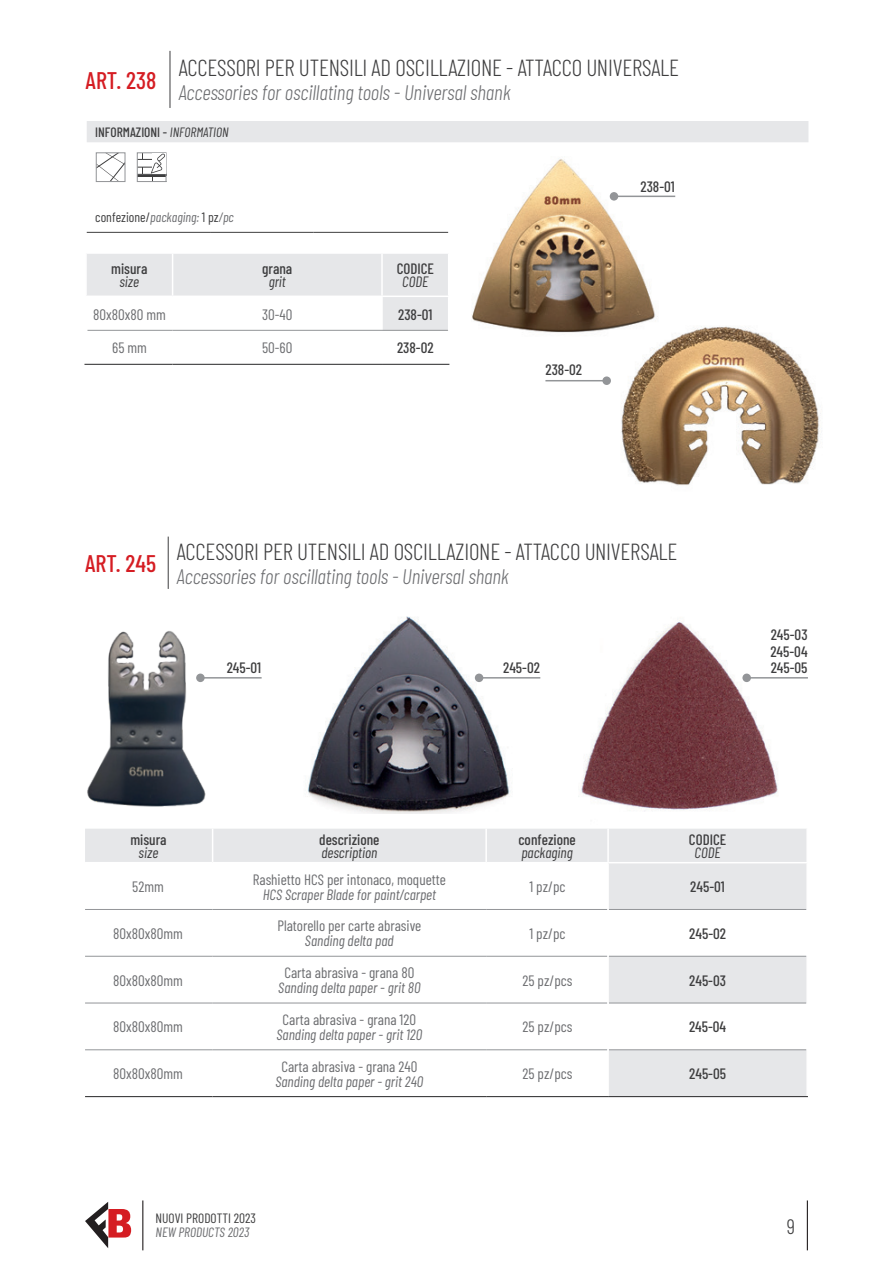
<style>
.page{position:relative;width:893px;height:1263px;background:#fff}
.page>*{position:absolute;margin:0;border:0;box-sizing:border-box;transform-origin:0 0}
.t1{font:500 24px "Barlow Condensed";color:#d51d23}
.t2{font:300 23.25px "Barlow Condensed";letter-spacing:-.01em;color:#3e3e3f}
.t3{font:italic 300 21px "Barlow Condensed";letter-spacing:-.005em;color:#6c6d70}
.t4{font:300 21px "Barlow Condensed";color:#3e3e3f}
.t5{font:15px "Barlow Condensed";color:#6c6d70}
.t6{font:500 15px "Barlow Condensed";color:#3e3e3f}
.t7{font:italic 15px "Barlow Condensed";color:#6c6d70}
.t8{font:italic 15px "Barlow Condensed";color:#3e3e3f}
.t9{font:13.5px "Barlow Condensed";color:#3e3e3f}
.t10{font:500 13.5px "Barlow Condensed";color:#3e3e3f}
.t11{font:italic 13.5px "Barlow Condensed";color:#6c6d70}
.s1{font-weight:400;font-style:italic}
.s2{font-style:italic;color:#6c6d70}
</style>
<div class="page">
<img style="left:307px;top:616px;width:223px;height:198px">
<img style="left:87px;top:631px;width:128px;height:176px">
<img style="left:578px;top:622px;width:203px;height:190px">
<hr style="left:479px;top:677px;width:61px;height:1px;background:#939598">
<div style="left:475px;top:673px;width:8px;height:9px;background:#939598;border-radius:50%"></div>
<hr style="left:200px;top:677px;width:62px;height:1px;background:#939598">
<div style="left:196px;top:673px;width:9px;height:9px;background:#939598;border-radius:50%"></div>
<hr style="left:747px;top:677px;width:61px;height:1px;background:#939598">
<div style="left:742px;top:673px;width:9px;height:9px;background:#939598;border-radius:50%"></div>
<img style="left:621px;top:326px;width:200px;height:160px">
<img style="left:472px;top:159px;width:192px;height:183px">
<hr style="left:614px;top:196px;width:61px;height:1px;background:#939598">
<div style="left:610px;top:192px;width:8px;height:9px;background:#939598;border-radius:50%"></div>
<hr style="left:545px;top:380px;width:62px;height:1px;background:#939598">
<div style="left:602px;top:376px;width:9px;height:9px;background:#939598;border-radius:50%"></div>
<hr style="left:142px;top:1200px;width:1px;height:50px;background:#231f20">
<hr style="left:807px;top:1200px;width:1px;height:50px;background:#231f20">
<svg style="left:85px;top:1202px;width:46px;height:46px"></svg>
<div style="left:87px;top:254px;width:361px;height:42px;background:#e6e7e9"></div>
<div style="left:382px;top:296px;width:67px;height:34px;background:#e6e7e9"></div>
<hr style="left:172px;top:254px;width:1px;height:42px;background:#fff">
<hr style="left:381px;top:254px;width:2px;height:42px;background:#fff">
<hr style="left:381px;top:297px;width:2px;height:33px;background:#fff">
<hr style="left:448px;top:297px;width:1px;height:33px;background:#fff">
<hr style="left:87px;top:330px;width:86px;height:1px;background:#939598">
<hr style="left:173px;top:330px;width:209px;height:1px;background:#939598">
<hr style="left:382px;top:330px;width:66px;height:1px;background:#939598">
<hr style="left:382px;top:296px;width:67px;height:1px;background:#fff">
<hr style="left:84px;top:364px;width:89px;height:1px;background:#3e3e3f">
<hr style="left:173px;top:364px;width:209px;height:1px;background:#3e3e3f">
<hr style="left:382px;top:364px;width:67px;height:1px;background:#3e3e3f">
<hr style="left:170px;top:51px;width:1px;height:57px;background:#3e3e3f">
<div style="left:87px;top:121px;width:721px;height:21px;background:#e6e7e9"></div>
<hr style="left:87px;top:232px;width:123px;height:1px;background:#3e3e3f">
<hr style="left:210px;top:232px;width:104px;height:1px;background:#3e3e3f">
<hr style="left:314px;top:232px;width:134px;height:1px;background:#3e3e3f">
<div style="left:85px;top:829px;width:721px;height:33px;background:#e6e7e9"></div>
<svg style="left:609px;top:863px;width:197px;height:233px;fill:#e6e7e9"></svg>
<hr style="left:212px;top:829px;width:1px;height:33px;background:#fff">
<hr style="left:485px;top:829px;width:2px;height:33px;background:#fff">
<hr style="left:85px;top:909px;width:128px;height:1px;background:#939598">
<hr style="left:213px;top:909px;width:273px;height:1px;background:#939598">
<hr style="left:486px;top:909px;width:121px;height:1px;background:#939598">
<hr style="left:85px;top:956px;width:128px;height:1px;background:#939598">
<hr style="left:213px;top:956px;width:273px;height:1px;background:#939598">
<hr style="left:486px;top:956px;width:121px;height:1px;background:#939598">
<hr style="left:85px;top:1003px;width:128px;height:1px;background:#939598">
<hr style="left:213px;top:1003px;width:273px;height:1px;background:#939598">
<hr style="left:486px;top:1003px;width:121px;height:1px;background:#939598">
<hr style="left:85px;top:1049px;width:128px;height:1px;background:#939598">
<hr style="left:213px;top:1049px;width:273px;height:1px;background:#939598">
<hr style="left:486px;top:1049px;width:121px;height:1px;background:#939598">
<hr style="left:609px;top:909px;width:197px;height:1px;background:#939598">
<hr style="left:609px;top:956px;width:197px;height:1px;background:#939598">
<hr style="left:609px;top:1003px;width:197px;height:1px;background:#939598">
<hr style="left:609px;top:1049px;width:197px;height:1px;background:#939598">
<hr style="left:607px;top:829px;width:2px;height:33px;background:#fff">
<hr style="left:85px;top:1096px;width:128px;height:1px;background:#3e3e3f">
<hr style="left:213px;top:1096px;width:273px;height:1px;background:#3e3e3f">
<hr style="left:486px;top:1096px;width:122px;height:1px;background:#3e3e3f">
<hr style="left:608px;top:1096px;width:200px;height:1px;background:#3e3e3f">
<hr style="left:168px;top:537px;width:1px;height:52px;background:#3e3e3f">
<svg style="left:98px;top:154px;width:26px;height:26px"></svg>
<div style="left:96px;top:152px;width:30px;height:30px;border:1px solid #939598"></div>
<div style="left:137px;top:152px;width:30px;height:30px;border:1px solid #939598"></div>
<svg style="left:137px;top:153px;width:29px;height:29px"></svg>
<h2 class="t2" style="left:179px;top:51px;width:502px">ACCESSORI PER UTENSILI AD OSCILLAZIONE - ATTACCO UNIVERSALE</h2>
<h3 class="t3" style="left:179px;top:78px;width:333px">Accessories for oscillating tools - Universal shank</h3>
<p class="t10" style="left:95px;top:122px;width:135px">INFORMAZIONI - <span class="s1">INFORMATION</span></p>
<h1 class="t1" style="left:86px;top:63px;width:72px">ART. 238</h1>
<p class="t9" style="left:95px;top:208px;width:140px">confezione/<span class="s2">packaging:</span> 1 pz<span class="s2">/pc</span></p>
<p class="t6" style="left:111px;top:258px;width:38px">misura</p>
<p class="t8" style="left:119px;top:271px;width:21px">size</p>
<p class="t6" style="left:262px;top:258px;width:32px">grana</p>
<p class="t8" style="left:269px;top:271px;width:19px">grit</p>
<p class="t6" style="left:397px;top:258px;width:39px">CODICE</p>
<p class="t8" style="left:402px;top:271px;width:28px">CODE</p>
<p class="t5" style="left:93px;top:303px;width:74px">80x80x80 mm</p>
<p class="t5" style="left:262px;top:303px;width:32px">30-40</p>
<p class="t6" style="left:398px;top:303px;width:36px">238-01</p>
<p class="t5" style="left:112px;top:337px;width:36px">65 mm</p>
<p class="t5" style="left:262px;top:337px;width:32px">50-60</p>
<p class="t6" style="left:397px;top:337px;width:38px">238-02</p>
<p class="t6" style="left:640px;top:176px;width:36px">238-01</p>
<p class="t6" style="left:545px;top:359px;width:38px">238-02</p>
<h1 class="t1" style="left:85px;top:546px;width:73px">ART. 245</h1>
<h2 class="t2" style="left:177px;top:535px;width:502px">ACCESSORI PER UTENSILI AD OSCILLAZIONE - ATTACCO UNIVERSALE</h2>
<h3 class="t3" style="left:177px;top:561px;width:333px">Accessories for oscillating tools - Universal shank</h3>
<p class="t6" style="left:771px;top:624px;width:38px">245-03</p>
<p class="t6" style="left:770px;top:640px;width:39px">245-04</p>
<p class="t6" style="left:227px;top:657px;width:36px">245-01</p>
<p class="t6" style="left:503px;top:657px;width:38px">245-02</p>
<p class="t6" style="left:771px;top:657px;width:38px">245-05</p>
<p class="t6" style="left:130px;top:828px;width:38px">misura</p>
<p class="t8" style="left:139px;top:842px;width:21px">size</p>
<p class="t6" style="left:319px;top:828px;width:62px">descrizione</p>
<p class="t8" style="left:321px;top:842px;width:57px">description</p>
<p class="t6" style="left:518px;top:828px;width:59px">confezione</p>
<p class="t8" style="left:521px;top:842px;width:53px">packaging</p>
<p class="t6" style="left:689px;top:828px;width:39px">CODICE</p>
<p class="t8" style="left:695px;top:842px;width:28px">CODE</p>
<p class="t5" style="left:132px;top:876px;width:33px">52mm</p>
<p class="t5" style="left:253px;top:869px;width:195px">Rashietto HCS per intonaco, moquette</p>
<p class="t7" style="left:263px;top:884px;width:175px">HCS Scraper Blade for paint/carpet</p>
<p class="t5" style="left:113px;top:923px;width:71px">80x80x80mm</p>
<p class="t5" style="left:277px;top:915px;width:145px">Platorello per carte abrasive</p>
<p class="t7" style="left:305px;top:930px;width:90px">Sanding delta pad</p>
<p class="t5" style="left:113px;top:969px;width:71px">80x80x80mm</p>
<p class="t5" style="left:284px;top:962px;width:132px">Carta abrasiva - grana 80</p>
<p class="t7" style="left:278px;top:977px;width:144px">Sanding delta paper - grit 80</p>
<p class="t5" style="left:113px;top:1016px;width:71px">80x80x80mm</p>
<p class="t5" style="left:283px;top:1009px;width:135px">Carta abrasiva - grana 120</p>
<p class="t7" style="left:277px;top:1024px;width:147px">Sanding delta paper - grit 120</p>
<p class="t5" style="left:113px;top:1063px;width:71px">80x80x80mm</p>
<p class="t5" style="left:281px;top:1055px;width:137px">Carta abrasiva - grana 240</p>
<p class="t7" style="left:275px;top:1070px;width:149px">Sanding delta paper - grit 240</p>
<p class="t9" style="left:156px;top:1209px;width:102px">NUOVI PRODOTTI 2023</p>
<p class="t11" style="left:156px;top:1222px;width:95px">NEW PRODUCTS 2023</p>
<p class="t5" style="left:529px;top:876px;width:38px">1 pz/pc</p>
<p class="t6" style="left:690px;top:876px;width:36px">245-01</p>
<p class="t5" style="left:529px;top:923px;width:38px">1 pz/pc</p>
<p class="t6" style="left:689px;top:923px;width:38px">245-02</p>
<p class="t5" style="left:522px;top:969px;width:52px">25 pz/pcs</p>
<p class="t6" style="left:689px;top:969px;width:38px">245-03</p>
<p class="t5" style="left:522px;top:1016px;width:52px">25 pz/pcs</p>
<p class="t6" style="left:689px;top:1016px;width:39px">245-04</p>
<p class="t5" style="left:522px;top:1063px;width:52px">25 pz/pcs</p>
<p class="t6" style="left:689px;top:1063px;width:38px">245-05</p>
<h3 class="t4" style="left:787px;top:1211px;width:10px">9</h3>
</div>
